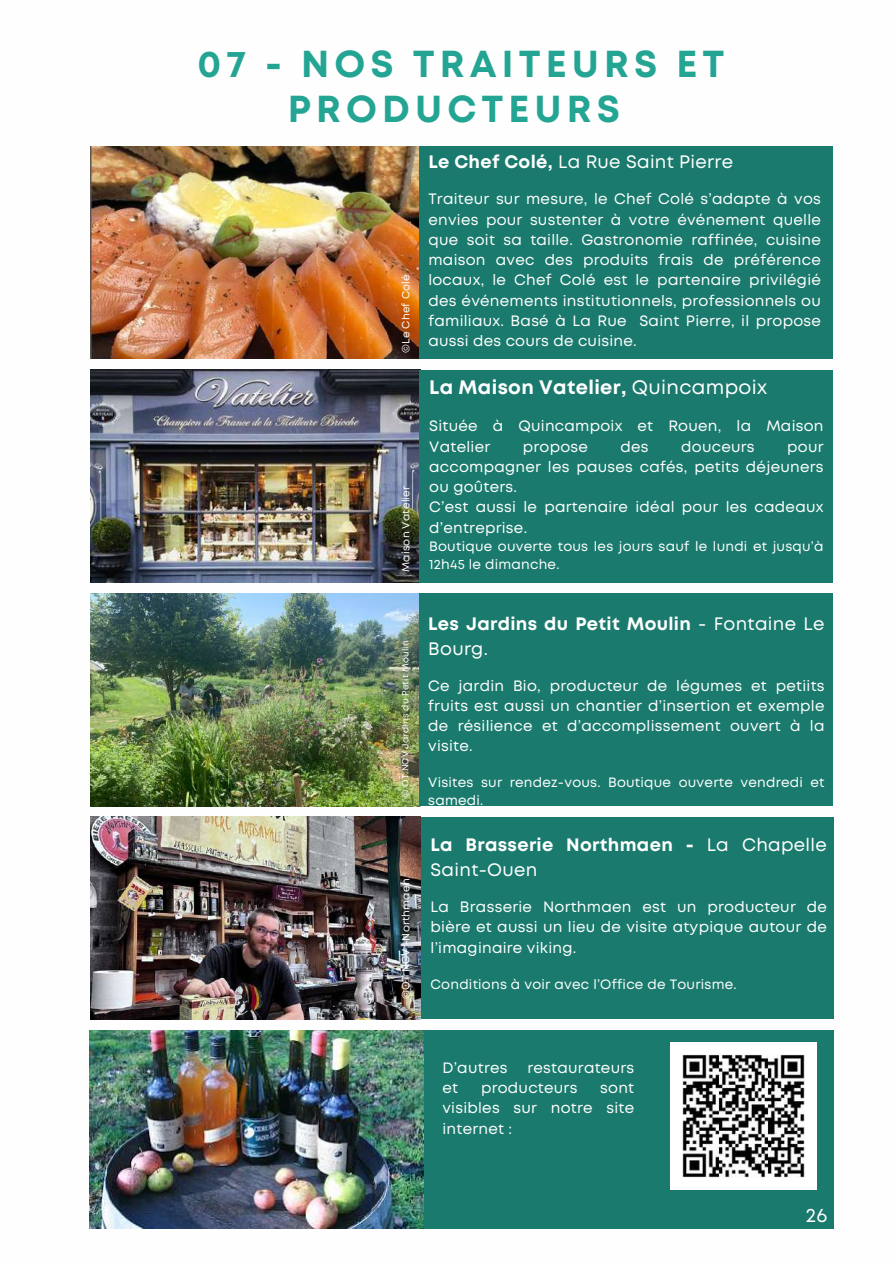
<style>
.page{position:relative;width:894px;height:1264px;background:#fff}
.page>*{position:absolute;margin:0;border:0;box-sizing:border-box;transform-origin:0 0}
.t1{font:700 37.5px/45px "Mont";letter-spacing:.135em;color:#24a594;text-align:center}
.t2{font:700 19.5px "Mont";letter-spacing:.02em;color:#fff}
.t3{font:19.5px "Mont";color:#fff}
.t4{font:700 18px/24.8px "Mont";letter-spacing:.02em;color:#fff}
.t5{font:18px "Mont";letter-spacing:.02em;color:#fff}
.t6{font:15px/20.2px "Mont";letter-spacing:.02em;color:#fff;text-align:justify}
.t7{font:13.5px/18px "Mont";letter-spacing:.02em;color:#fff}
.t8{font:10.5px "Mont";letter-spacing:.02em;color:#fff}
.t9{font:9px "Mont";letter-spacing:.02em;color:#fff}
.s1{font-weight:700}
.s2{font-weight:400}
</style>
<div class="page">
<img style="left:90px;top:146px;width:329px;height:213px">
<img style="left:90px;top:370px;width:329px;height:212px">
<img style="left:90px;top:593px;width:329px;height:213px">
<div style="left:419px;top:146px;width:413px;height:213px;background:#1a7a6d"></div>
<div style="left:419px;top:1030px;width:414px;height:198px;background:#1a7a6d"></div>
<div style="left:419px;top:817px;width:414px;height:202px;background:#1a7a6d"></div>
<img style="left:89px;top:1030px;width:334px;height:198px">
<div style="left:419px;top:370px;width:413px;height:212px;background:#1a7a6d"></div>
<div style="left:419px;top:593px;width:413px;height:213px;background:#1a7a6d"></div>
<img style="left:90px;top:816px;width:330px;height:203px">
<img style="left:670px;top:1042px;width:146px;height:147px">
<h1 class="t1" style="left:197px;top:44px;width:528px">07 - NOS TRAITEURS ET<br>PRODUCTEURS</h1>
<p class="t8" style="left:402px;top:353px;width:80px;rotate:-90deg">©Le Chef Colé</p>
<p class="t8" style="left:402px;top:571px;width:87px;rotate:-90deg">Maison Vatelier</p>
<p class="t9" style="left:402px;top:797px;width:158px;rotate:-90deg">© OT NCV Jardins du Petit Moulin</p>
<p class="t8" style="left:402px;top:999px;width:122px;rotate:-90deg">©OT NCV -Northmaen</p>
<p class="t5" style="left:428px;top:155px;width:306px"><span class="s1">Le Chef Colé,</span> La Rue Saint Pierre</p>
<p class="t6" style="left:428px;top:190px;width:394px">Traiteur sur mesure, le Chef Colé s’adapte à vos envies pour sustenter à votre événement quelle que soit sa taille. Gastronomie raffinée, cuisine maison avec des produits frais de préférence locaux, le Chef Colé est le partenaire privilégié des événements institutionnels, professionnels ou familiaux. Basé à La Rue Saint Pierre, il propose aussi des cours de cuisine.</p>
<h2 class="t2" style="left:429px;top:380px;width:339px">La Maison Vatelier, <span class="s2">Quincampoix</span></h2>
<p class="t6" style="left:429px;top:417px;width:396px">Située à Quincampoix et Rouen, la Maison<br>Vatelier</p>
<p class="t6" style="left:522px;top:437px;width:67px">propose</p>
<p class="t6" style="left:620px;top:437px;width:30px">des</p>
<p class="t6" style="left:681px;top:437px;width:75px">douceurs</p>
<p class="t6" style="left:429px;top:437px;width:396px;text-align:left;text-indent:358px">pour accompagner les pauses cafés, petits déjeuners ou goûters.<br>C’est aussi le partenaire idéal pour les cadeaux d’entreprise.</p>
<p class="t7" style="left:429px;top:538px;width:396px">Boutique ouverte tous les jours sauf le lundi et jusqu’à<br>12h45 le dimanche.</p>
<p class="t4" style="left:428px;top:612px;width:397px">Les Jardins du Petit Moulin <span class="s2">- Fontaine Le<br>Bourg.</span></p>
<p class="t6" style="left:428px;top:676px;width:398px">Ce jardin Bio, producteur de légumes et petiits fruits est aussi un chantier d’insertion et exemple de résilience et d’accomplissement ouvert à la visite.</p>
<p class="t7" style="left:428px;top:774px;width:398px">Visites sur rendez-vous. Boutique ouverte vendredi et samedi.</p>
<p class="t4" style="left:430px;top:834px;width:397px">La Brasserie Northmaen - <span class="s2">La Chapelle<br>Saint-Ouen</span></p>
<p class="t6" style="left:430px;top:897px;width:398px">La Brasserie Northmaen est un producteur de bière et aussi un lieu de visite atypique autour de l’imaginaire viking.</p>
<p class="t7" style="left:430px;top:975px;width:307px">Conditions à voir avec l’Office de Tourisme.</p>
<p class="t6" style="left:442px;top:1058px;width:67px">D’autres</p>
<p class="t6" style="left:527px;top:1058px;width:108px">restaurateurs</p>
<p class="t6" style="left:442px;top:1078px;width:17px">et</p>
<p class="t6" style="left:481px;top:1078px;width:98px">producteurs</p>
<p class="t6" style="left:442px;top:1078px;width:193px;text-indent:158px">sont visibles sur notre site internet :</p>
<h2 class="t3" style="left:805px;top:1207px;width:23px">26</h2>
</div>
